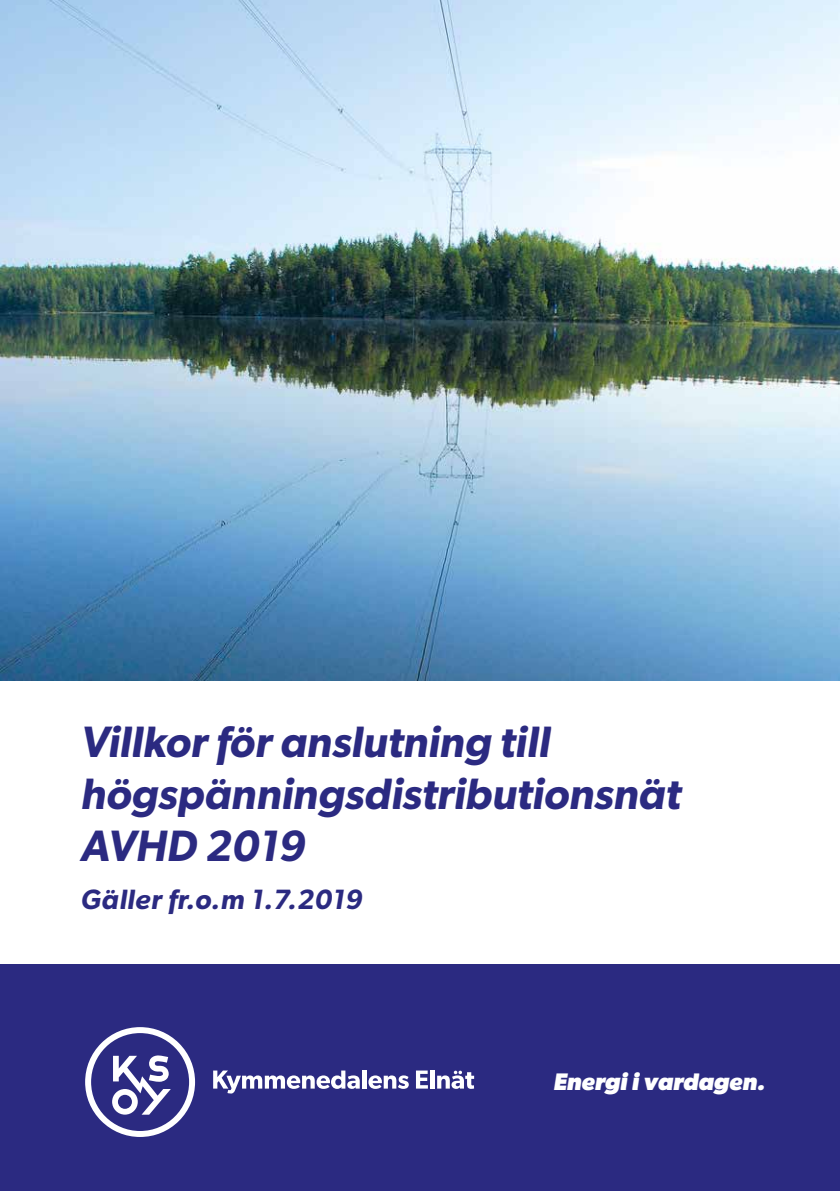
<style>
.page{position:relative;width:840px;height:1191px;background:#fff}
.page>*{position:absolute;margin:0;border:0;box-sizing:border-box;transform-origin:0 0}
.t1{font:italic 600 44px/52px "Gibson";color:#2b2a81}
.t2{font:italic 600 28px "Gibson";letter-spacing:.02em;color:#2b2a81}
.t3{font:italic 700 24px "Gibson";color:#fff}
</style>
<div class="page">
<div style="left:0;top:964px;width:839px;height:227px;background:#2b2a81"></div>
<img style="left:0;top:0;width:839px;height:680px">
<svg style="left:85px;top:1027px;width:110px;height:110px"></svg>
<svg style="left:213px;top:1070px;width:146px;height:23px"></svg>
<hr style="left:362px;top:1070px;width:4px;height:18px;background:#fff">
<svg style="left:368px;top:1075px;width:40px;height:13px"></svg>
<svg style="left:416px;top:1070px;width:11px;height:18px"></svg>
<hr style="left:430px;top:1070px;width:4px;height:18px;background:#fff">
<svg style="left:437px;top:1070px;width:37px;height:18px"></svg>
<p class="t1" style="left:81px;top:714px;width:601px">Villkor för anslutning till högspänningsdistributionsnät<br>AVHD 2019</p>
<p class="t2" style="left:81px;top:882px;width:283px">Gäller fr.o.m 1.7.2019</p>
<p class="t3" style="left:553px;top:1067px;width:213px">Energi i vardagen.</p>
</div>
